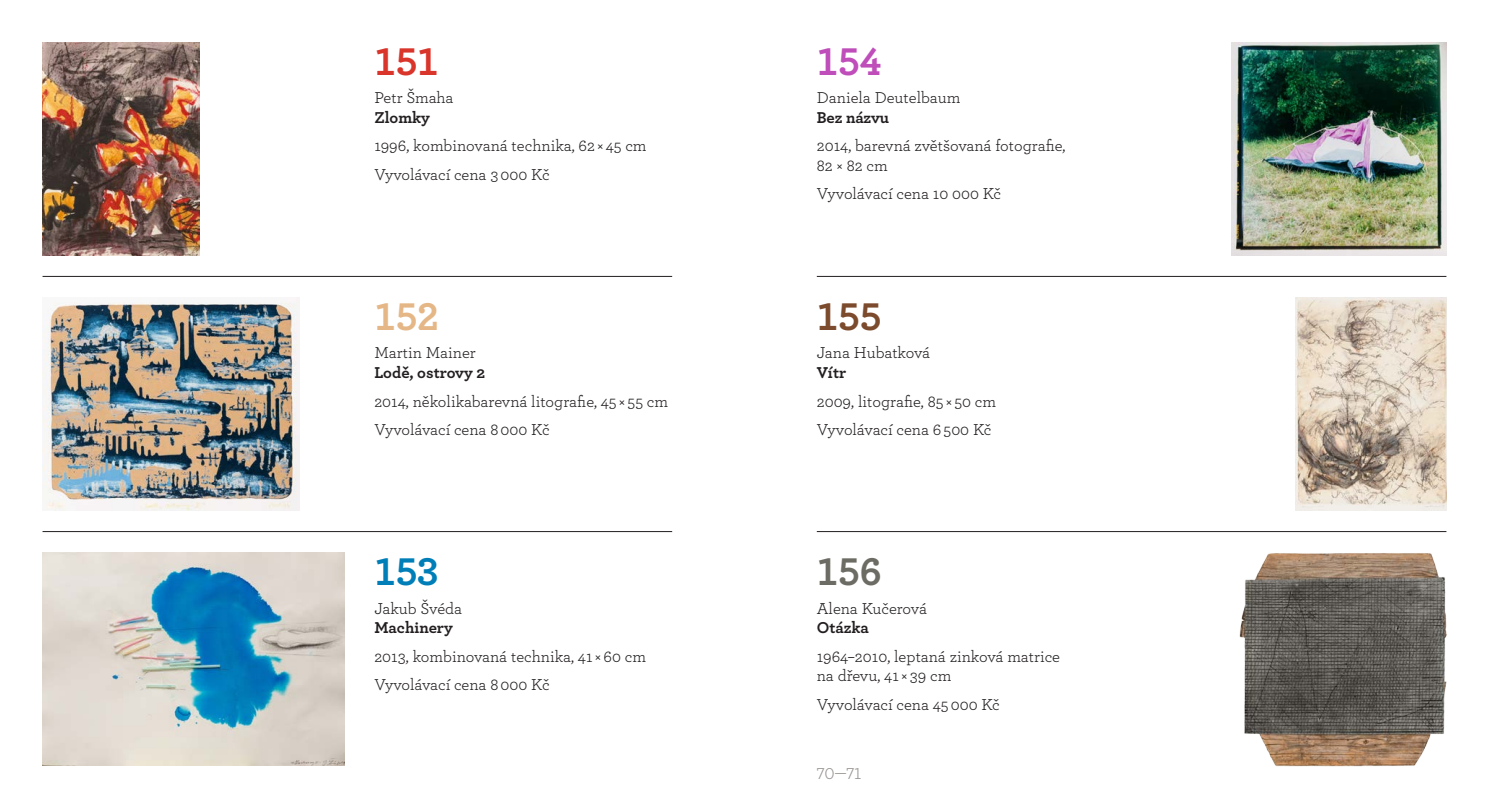
<style>
.page{position:relative;width:1489px;height:808px;background:#fff}
.page>*{position:absolute;margin:0;border:0;box-sizing:border-box;transform-origin:0 0}
.t1{font:700 40.5px "Archer";color:#6d6c64}
.t2{font:700 40.5px "Archer";color:#7c4b2d}
.t3{font:700 40.5px "Archer";color:#bf4dba}
.t4{font:700 40.5px "Archer";color:#007eb8}
.t5{font:700 40.5px "Archer";color:#e5b787}
.t6{font:700 40.5px "Archer";color:#d9352b}
.t7{font:16.5px/28.3px "Archer";letter-spacing:-.01em;color:#231f20}
.t8{font:700 16.5px "Archer";color:#231f20}
.t9{font:16.5px "Archer";color:#979391}
</style>
<div class="page">
<hr style="left:816px;top:276px;width:630px;height:1px;background:#231f20">
<hr style="left:816px;top:531px;width:630px;height:1px;background:#231f20">
<hr style="left:43px;top:276px;width:629px;height:1px;background:#231f20">
<hr style="left:43px;top:531px;width:629px;height:1px;background:#231f20">
<img style="left:1231px;top:43px;width:215px;height:212px">
<img style="left:1239px;top:553px;width:208px;height:214px">
<img style="left:43px;top:298px;width:256px;height:212px">
<img style="left:43px;top:43px;width:156px;height:212px">
<img style="left:43px;top:553px;width:301px;height:212px">
<img style="left:1295px;top:298px;width:151px;height:212px">
<h1 class="t6" style="left:374px;top:29px;width:66px">151</h1>
<p class="t7" style="left:374px;top:83px;width:81px">Petr Šmaha</p>
<p class="t8" style="left:374px;top:105px;width:57px">Zlomky</p>
<p class="t7" style="left:374px;top:131px;width:274px">1996, kombinovaná technika, 62 × 45 cm<br>Vyvolávací cena 3 000 Kč</p>
<h1 class="t5" style="left:374px;top:285px;width:66px">152</h1>
<p class="t7" style="left:374px;top:338px;width:103px">Martin Mainer</p>
<p class="t8" style="left:374px;top:360px;width:112px">Lodě, ostrovy 2</p>
<p class="t7" style="left:374px;top:386px;width:295px">2014, několikabarevná litografie, 45 × 55 cm<br>Vyvolávací cena 8 000 Kč</p>
<h1 class="t4" style="left:374px;top:540px;width:66px">153</h1>
<p class="t7" style="left:374px;top:593px;width:89px">Jakub Švéda</p>
<p class="t8" style="left:374px;top:615px;width:80px">Machinery</p>
<p class="t7" style="left:374px;top:641px;width:273px">2013, kombinovaná technika, 41 × 60 cm<br>Vyvolávací cena 8 000 Kč</p>
<h1 class="t3" style="left:816px;top:29px;width:66px">154</h1>
<p class="t7" style="left:816px;top:83px;width:145px">Daniela Deutelbaum</p>
<p class="t8" style="left:816px;top:105px;width:74px">Bez názvu</p>
<p class="t7" style="left:816px;top:135px;width:250px;line-height:19.8px">2014, barevná zvětšovaná fotografie,<br>82 × 82 cm</p>
<p class="t7" style="left:816px;top:179px;width:186px">Vyvolávací cena 10 000 Kč</p>
<h1 class="t2" style="left:816px;top:285px;width:66px">155</h1>
<p class="t7" style="left:816px;top:338px;width:115px">Jana Hubatková</p>
<p class="t8" style="left:816px;top:360px;width:31px">Vítr</p>
<p class="t7" style="left:816px;top:386px;width:181px">2009, litografie, 85 × 50 cm<br>Vyvolávací cena 6 500 Kč</p>
<h1 class="t1" style="left:816px;top:540px;width:66px">156</h1>
<p class="t7" style="left:816px;top:593px;width:112px">Alena Kučerová</p>
<p class="t8" style="left:816px;top:615px;width:53px">Otázka</p>
<p class="t7" style="left:816px;top:645px;width:245px;line-height:19.8px">1964–2010, leptaná zinková matrice na dřevu, 41 × 39 cm</p>
<p class="t7" style="left:816px;top:689px;width:184px">Vyvolávací cena 45 000 Kč</p>
<p class="t9" style="left:816px;top:762px;width:46px">70—71</p>
</div>
